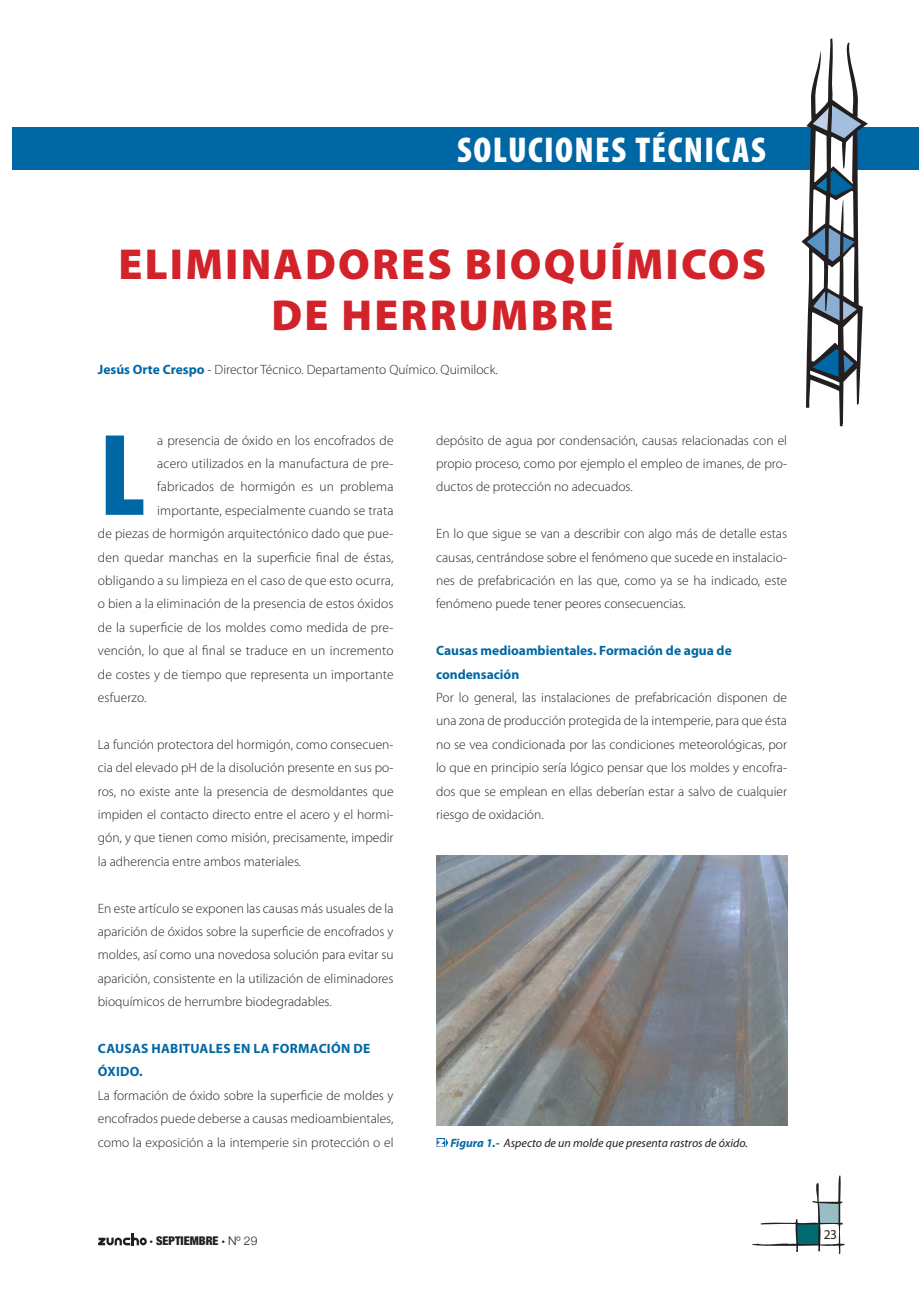
<style>
.page{position:relative;width:919px;height:1289px;background:#fff}
.page>*{position:absolute;margin:0;border:0;box-sizing:border-box;transform-origin:0 0}
.t1{font:900 condensed 117.6px "Myriad Pro";color:#0067a5}
.t2{font:900 43.5px/51px "Myriad Pro";letter-spacing:.05em;color:#d2232a;text-align:center}
.t3{font:900 condensed 36px "Myriad Pro";letter-spacing:.04em;color:#fff}
.t4{font:300 13.5px/23.4px "Myriad Pro";letter-spacing:.01em;color:#231f20;text-align:justify}
.t5{font:700 13.5px/23.4px "Myriad Pro";color:#0067a5}
.t6{font:700 13.5px/23.4px "Myriad Pro";letter-spacing:.02em;color:#0067a5}
.t7{font:13.5px "Myriad Pro";color:#231f20}
.t8{font:italic 12px "Myriad Pro";color:#231f20}
.t9{font:900 condensed 12px "Helvetica Neue";color:#231f20}
.s1{font-weight:700;color:#0067a5}
.s2{font-weight:300;font-stretch:normal}
</style>
<div class="page">
<div style="left:13px;top:127px;width:905px;height:43px;background:#0067a5"></div>
<svg style="left:801px;top:38px;width:66px;height:388px"></svg>
<svg style="left:751px;top:1175px;width:93px;height:78px"></svg>
<svg style="left:97px;top:1233px;width:50px;height:12px"></svg>
<img style="left:436px;top:855px;width:351px;height:270px">
<svg style="left:436px;top:1138px;width:12px;height:8px"></svg>
<h3 class="t3" style="left:457px;top:136px;width:310px">SOLUCIONES TÉCNICAS</h3>
<h2 class="t2" style="left:119px;top:243px;width:649px">ELIMINADORES BIOQUÍMICOS<br>DE HERRUMBRE</h2>
<p class="t4" style="left:98px;top:359px;width:401px"><span class="s1">Jesús Orte Crespo</span> - Director Técnico. Departamento Químico. Quimilock.</p>
<h1 class="t1" style="left:99px;top:431px;width:48px">L</h1>
<p class="t4" style="left:157px;top:430px;width:238px">a presencia de óxido en los encofrados de</p>
<p class="t4" style="left:157px;top:453px;width:238px">acero utilizados en la manufactura de pre-</p>
<p class="t4" style="left:157px;top:476px;width:238px">fabricados de hormigón es un problema</p>
<p class="t4" style="left:157px;top:500px;width:238px">importante, especialmente cuando se trata</p>
<p class="t4" style="left:98px;top:523px;width:297px">de piezas de hormigón arquitectónico dado que pue-</p>
<p class="t4" style="left:98px;top:547px;width:297px">den quedar manchas en la superficie final de éstas,</p>
<p class="t4" style="left:98px;top:570px;width:297px">obligando a su limpieza en el caso de que esto ocurra,</p>
<p class="t4" style="left:98px;top:593px;width:297px">o bien a la eliminación de la presencia de estos óxidos</p>
<p class="t4" style="left:98px;top:617px;width:297px">de la superficie de los moldes como medida de pre-</p>
<p class="t4" style="left:98px;top:640px;width:297px">vención, lo que al final se traduce en un incremento</p>
<p class="t4" style="left:98px;top:663px;width:297px">de costes y de tiempo que representa un importante</p>
<p class="t4" style="left:98px;top:687px;width:50px">esfuerzo.</p>
<p class="t4" style="left:98px;top:734px;width:297px">La función protectora del hormigón, como consecuen&shy;cia del elevado pH de la disolución presente en sus po&shy;ros, no existe ante la presencia de desmoldantes que impiden el contacto directo entre el acero y el hormi&shy;gón, y que tienen como misión, precisamente, impedir la adherencia entre ambos materiales.</p>
<p class="t4" style="left:98px;top:897px;width:297px">En este artículo se exponen las causas más usuales de la aparición de óxidos sobre la superficie de encofrados y moldes, así como una novedosa solución para evitar su aparición, consistente en la utilización de eliminadores bioquímicos de herrumbre biodegradables.</p>
<p class="t6" style="left:98px;top:1038px;width:274px">CAUSAS HABITUALES EN LA FORMACIÓN DE<br>ÓXIDO.</p>
<p class="t4" style="left:98px;top:1084px;width:297px">La formación de óxido sobre la superficie de moldes y encofrados puede deberse a causas medioambientales, como la exposición a la intemperie sin protección o el</p>
<p class="t9" style="left:150px;top:1233px;width:109px">· SEPTIEMBRE · <span class="s2">Nº 29</span></p>
<p class="t4" style="left:436px;top:430px;width:352px">depósito de agua por condensación, causas relacionadas con el propio proceso, como por ejemplo el empleo de imanes, de pro&shy;ductos de protección no adecuados.</p>
<p class="t4" style="left:436px;top:523px;width:352px">En lo que sigue se van a describir con algo más de detalle estas causas, centrándose sobre el fenómeno que sucede en instalacio&shy;nes de prefabricación en las que, como ya se ha indicado, este fenómeno puede tener peores consecuencias.</p>
<p class="t5" style="left:436px;top:640px;width:297px">Causas medioambientales. Formación de agua de condensación</p>
<p class="t4" style="left:436px;top:687px;width:352px">Por lo general, las instalaciones de prefabricación disponen de una zona de producción protegida de la intemperie, para que ésta no se vea condicionada por las condiciones meteorológicas, por lo que en principio sería lógico pensar que los moldes y encofra&shy;dos que se emplean en ellas deberían estar a salvo de cualquier riesgo de oxidación.</p>
<p class="t8" style="left:450px;top:1138px;width:299px"><span class="s1">Figura 1.-</span> Aspecto de un molde que presenta rastros de óxido.</p>
<p class="t7" style="left:823px;top:1229px;width:15px">23</p>
</div>
